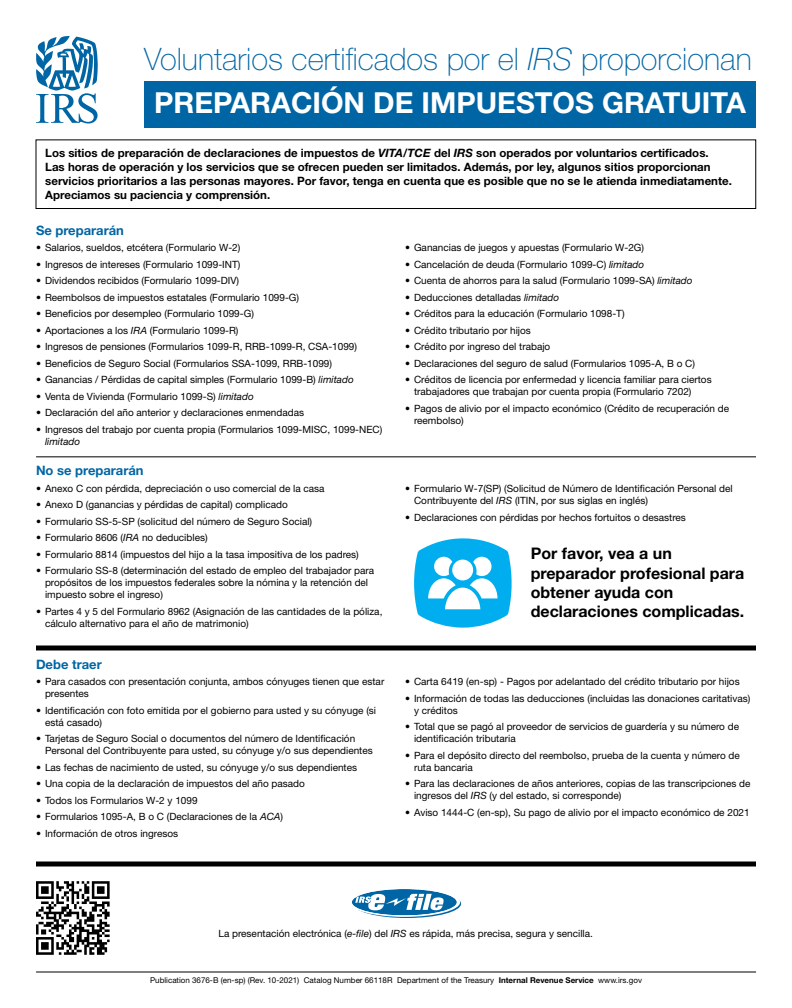
<style>
.page{position:relative;width:792px;height:1008px;background:#fff}
.page>*{position:absolute;margin:0;border:0;box-sizing:border-box;transform-origin:0 0}
.t1{font:100 31px "Helvetica Neue LT Std";color:#0065a4}
.body{font:700 29px "Helvetica Neue LT Std";color:#fff}
.body_bold_sp{font:700 16px/19.2px "Helvetica Neue LT Std";color:#000}
.heading_sp{font:700 13px "Helvetica Neue LT Std";color:#0065a4}
.body_bold_sp-2{font:700 11.5px/13.8px "Helvetica Neue LT Std";color:#000}
.bullets_sp{font:10px/12px "Helvetica Neue LT Std";color:#000}
.body-2{font:10px "Helvetica Neue LT Std";color:#000}
.Product_ID{font:8px "Helvetica Neue LT Std";color:#000}
.s1{font-style:italic}
.s2{font-weight:700}
</style>
<div class="page">
<div style="left:36px;top:140px;width:720px;height:69px;border:1px solid #000"></div>
<hr style="left:36px;top:646px;width:720px;height:4px;background:#000">
<hr style="left:36px;top:972px;width:720px;height:1px;background:#000">
<hr style="left:36px;top:862px;width:720px;height:4px;background:#000">
<hr style="left:36px;top:457px;width:720px;height:1px;background:#000">
<svg style="left:414px;top:538px;width:98px;height:90px"></svg>
<svg style="left:353px;top:889px;width:108px;height:29px"></svg>
<svg style="left:349px;top:887px;width:111px;height:30px"></svg>
<svg style="left:352px;top:889px;width:105px;height:26px"></svg>
<svg style="left:36px;top:36px;width:62px;height:88px"></svg>
<svg style="left:36px;top:881px;width:74px;height:74px"></svg>
<div style="left:144px;top:81px;width:612px;height:47px;background:#0065a4"></div>
<h1 class="t1" style="left:144px;top:41px;width:609px">Voluntarios certificados por el <span class="s1">IRS</span> proporcionan</h1>
<p class="body" style="left:154px;top:85px;width:593px">PREPARACIÓN DE IMPUESTOS GRATUITA</p>
<p class="body_bold_sp-2" style="left:45px;top:146px;width:688px">Los sitios de preparación de declaraciones de impuestos de <span class="s1">VITA/TCE</span> del <span class="s1">IRS</span> son operados por voluntarios certificados.<br>Las horas de operación y los servicios que se ofrecen pueden ser limitados. Además, por ley, algunos sitios proporcionan servicios prioritarios a las personas mayores. Por favor, tenga en cuenta que es posible que no se le atienda inmediatamente.<br>Apreciamos su paciencia y comprensión.</p>
<h2 class="heading_sp" style="left:36px;top:222px;width:89px">Se prepararán</h2>
<p class="bullets_sp" style="left:36px;top:241px;width:206px">• Salarios, sueldos, etcétera (Formulario W-2)</p>
<p class="bullets_sp" style="left:36px;top:258px;width:206px">• Ingresos de intereses (Formulario 1099-INT)</p>
<p class="bullets_sp" style="left:36px;top:274px;width:205px">• Dividendos recibidos (Formulario 1099-DIV)</p>
<p class="bullets_sp" style="left:36px;top:291px;width:265px">• Reembolsos de impuestos estatales (Formulario 1099-G)</p>
<p class="bullets_sp" style="left:36px;top:307px;width:219px">• Beneficios por desempleo (Formulario 1099-G)</p>
<p class="bullets_sp" style="left:36px;top:324px;width:204px">• Aportaciones a los <span class="s1">IRA</span> (Formulario 1099-R)</p>
<p class="bullets_sp" style="left:36px;top:340px;width:323px">• Ingresos de pensiones (Formularios 1099-R, RRB-1099-R, CSA-1099)</p>
<p class="bullets_sp" style="left:36px;top:357px;width:298px">• Beneficios de Seguro Social (Formularios SSA-1099, RRB-1099)</p>
<p class="bullets_sp" style="left:36px;top:373px;width:319px">• Ganancias / Pérdidas de capital simples (Formulario 1099-B) <span class="s1">limitado</span></p>
<p class="bullets_sp" style="left:36px;top:390px;width:219px">• Venta de Vivienda (Formulario 1099-S) <span class="s1">limitado</span></p>
<p class="bullets_sp" style="left:36px;top:406px;width:270px">• Declaración del año anterior y declaraciones enmendadas</p>
<p class="bullets_sp" style="left:45px;top:423px;width:339px;text-indent:-9px">• Ingresos del trabajo por cuenta propia (Formularios 1099-MISC, 1099-NEC) <span class="s1">limitado</span></p>
<p class="bullets_sp" style="left:405px;top:242px;width:241px">• Ganancias de juegos y apuestas (Formulario W-2G)</p>
<p class="bullets_sp" style="left:405px;top:258px;width:241px">• Cancelación de deuda (Formulario 1099-C) <span class="s1">limitado</span></p>
<p class="bullets_sp" style="left:405px;top:275px;width:289px">• Cuenta de ahorros para la salud (Formulario 1099-SA) <span class="s1">limitado</span></p>
<p class="bullets_sp" style="left:405px;top:291px;width:156px">• Deducciones detalladas <span class="s1">limitado</span></p>
<p class="bullets_sp" style="left:405px;top:308px;width:221px">• Créditos para la educación (Formulario 1098-T)</p>
<p class="bullets_sp" style="left:405px;top:324px;width:127px">• Crédito tributario por hijos</p>
<p class="bullets_sp" style="left:405px;top:341px;width:147px">• Crédito por ingreso del trabajo</p>
<p class="bullets_sp" style="left:405px;top:357px;width:291px">• Declaraciones del seguro de salud (Formularios 1095-A, B o C)</p>
<p class="bullets_sp" style="left:414px;top:374px;width:299px;text-indent:-9px">• Créditos de licencia por enfermedad y licencia familiar para ciertos trabajadores que trabajan por cuenta propia (Formulario 7202)</p>
<p class="bullets_sp" style="left:414px;top:402px;width:317px;text-indent:-9px">• Pagos de alivio por el impacto económico (Crédito de recuperación de reembolso)</p>
<h2 class="heading_sp" style="left:36px;top:462px;width:109px">No se prepararán</h2>
<p class="bullets_sp" style="left:36px;top:482px;width:290px">• Anexo C con pérdida, depreciación o uso comercial de la casa</p>
<p class="bullets_sp" style="left:36px;top:498px;width:253px">• Anexo D (ganancias y pérdidas de capital) complicado</p>
<p class="bullets_sp" style="left:36px;top:515px;width:278px">• Formulario SS-5-SP (solicitud del número de Seguro Social)</p>
<p class="bullets_sp" style="left:36px;top:531px;width:173px">• Formulario 8606 (<span class="s1">IRA</span> no deducibles)</p>
<p class="bullets_sp" style="left:36px;top:548px;width:324px">• Formulario 8814 (impuestos del hijo a la tasa impositiva de los padres)</p>
<p class="bullets_sp" style="left:45px;top:564px;width:331px;text-indent:-9px">• Formulario SS-8 (determinación del estado de empleo del trabajador para propósitos de los impuestos federales sobre la nómina y la retención del impuesto sobre el ingreso)</p>
<p class="bullets_sp" style="left:45px;top:605px;width:339px;text-indent:-9px">• Partes 4 y 5 del Formulario 8962 (Asignación de las cantidades de la póliza, cálculo alternativo para el año de matrimonio)</p>
<h2 class="heading_sp" style="left:36px;top:656px;width:67px">Debe traer</h2>
<p class="bullets_sp" style="left:45px;top:676px;width:341px;text-indent:-9px">• Para casados con presentación conjunta, ambos cónyuges tienen que estar presentes</p>
<p class="bullets_sp" style="left:45px;top:704px;width:333px;text-indent:-9px">• Identificación con foto emitida por el gobierno para usted y su cónyuge (si está casado)</p>
<p class="bullets_sp" style="left:45px;top:733px;width:329px;text-indent:-9px">• Tarjetas de Seguro Social o documentos del número de Identificación<br>Personal del Contribuyente para usted, su cónyuge y/o sus dependientes</p>
<p class="bullets_sp" style="left:36px;top:761px;width:323px">• Las fechas de nacimiento de usted, su cónyuge y/o sus dependientes</p>
<p class="bullets_sp" style="left:36px;top:778px;width:270px">• Una copia de la declaración de impuestos del año pasado</p>
<p class="bullets_sp" style="left:36px;top:794px;width:163px">• Todos los Formularios W-2 y 1099</p>
<p class="bullets_sp" style="left:36px;top:811px;width:249px">• Formularios 1095-A, B o C (Declaraciones de la <span class="s1">ACA</span>)</p>
<p class="bullets_sp" style="left:36px;top:827px;width:144px">• Información de otros ingresos</p>
<p class="bullets_sp" style="left:414px;top:482px;width:320px;text-indent:-9px">• Formulario W-7(SP) (Solicitud de Número de Identificación Personal del<br>Contribuyente del <span class="s1">IRS</span> (ITIN, por sus siglas en inglés)</p>
<p class="bullets_sp" style="left:405px;top:511px;width:282px">• Declaraciones con pérdidas por hechos fortuitos o desastres</p>
<p class="body_bold_sp" style="left:531px;top:544px;width:143px">Por favor, vea a un</p>
<p class="body_bold_sp" style="left:531px;top:563px;width:215px">preparador profesional para obtener ayuda con</p>
<p class="body_bold_sp" style="left:531px;top:601px;width:215px">declaraciones complicadas.</p>
<p class="bullets_sp" style="left:405px;top:675px;width:336px">• Carta 6419 (en-sp) - Pagos por adelantado del crédito tributario por hijos</p>
<p class="bullets_sp" style="left:414px;top:692px;width:338px;text-indent:-9px">• Información de todas las deducciones (incluidas las donaciones caritativas) y créditos</p>
<p class="bullets_sp" style="left:414px;top:720px;width:327px;text-indent:-9px">• Total que se pagó al proveedor de servicios de guardería y su número de identificación tributaria</p>
<p class="bullets_sp" style="left:414px;top:749px;width:327px;text-indent:-9px">• Para el depósito directo del reembolso, prueba de la cuenta y número de ruta bancaria</p>
<p class="bullets_sp" style="left:414px;top:777px;width:338px;text-indent:-9px">• Para las declaraciones de años anteriores, copias de las transcripciones de ingresos del <span class="s1">IRS</span> (y del estado, si corresponde)</p>
<p class="bullets_sp" style="left:405px;top:806px;width:346px">• Aviso 1444-C (en-sp), Su pago de alivio por el impacto económico de 2021</p>
<p class="body-2" style="left:218px;top:928px;width:376px">La presentación electrónica (<span class="s1">e-file</span>) del <span class="s1">IRS</span> es rápida, más precisa, segura y sencilla.</p>
<p class="Product_ID" style="left:150px;top:976px;width:493px">Publication 3676-B (en-sp) (Rev. 10-2021) Catalog Number 66118R Department of the Treasury <span class="s2">Internal Revenue Service</span> www.irs.gov</p>
</div>
